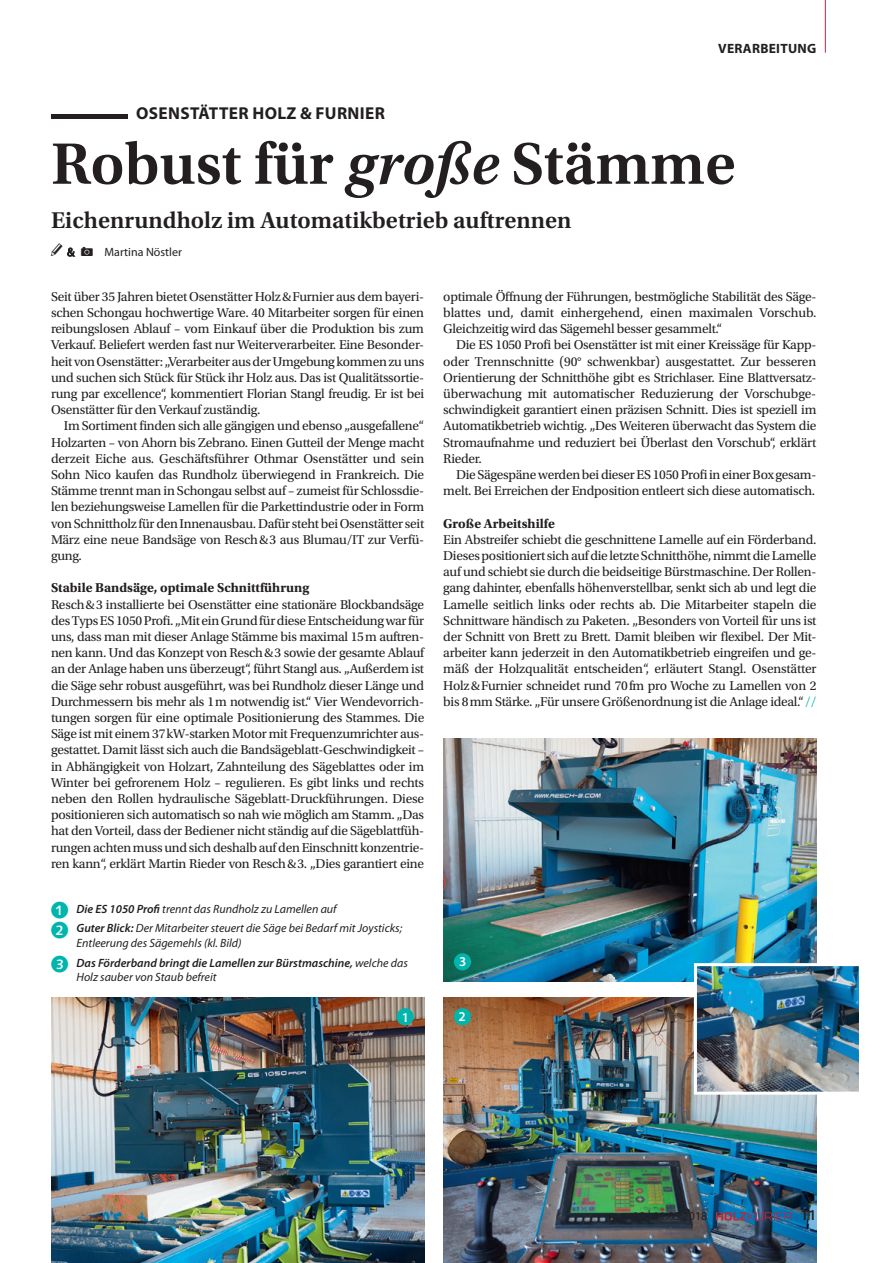
<style>
.page{position:relative;width:893px;height:1263px;background:#fff}
.page>*{position:absolute;margin:0;border:0;box-sizing:border-box;transform-origin:0 0}
.t1{font:600 61.5px "Utopia Std";color:#231f20}
.t2{font:600 24px "Utopia Std";color:#231f20}
.t3{font:700 17.25px "Myriad Pro";letter-spacing:.02em;color:#231f20}
.t4{font:600 15px "Myriad Pro";color:#231f20}
.t5{font:13.5px/16.2px "Utopia Std";letter-spacing:-.02em;color:#231f20;text-align:justify}
.t6{font:700 13.5px "Utopia Std";color:#231f20}
.t7{font:700 13.5px "Myriad Pro";color:#231f20}
.t8{font:600 13.5px "Myriad Pro";color:#fff}
.t9{font:italic 12px/20px "Myriad Pro";color:#231f20}
.t10{font:italic 600 12px/20px "Myriad Pro";color:#231f20}
.t11{font:12px "Myriad Pro";color:#231f20}
.s1{font-style:italic}
.s2{color:#00b5ac}
.s3{font-family:"Galileo Press Callout";font-style:normal;font-size:17.25px;color:#00b5ac}
.s4{font-weight:600}
.s5{font-weight:400}
.s6{font-family:"Galileo Press Callout";font-weight:400;font-style:normal;font-size:17.25px;color:#00b5ac}
</style>
<div class="page">
<img style="left:51px;top:997px;width:373px;height:266px">
<img style="left:443px;top:997px;width:373px;height:266px">
<img style="left:443px;top:738px;width:373px;height:243px">
<div style="left:454px;top:1008px;width:17px;height:17px;background:#00b5ac;border-radius:50%"></div>
<div style="left:396px;top:1008px;width:18px;height:17px;background:#00b5ac;border-radius:50%"></div>
<div style="left:454px;top:953px;width:17px;height:17px;background:#00b5ac;border-radius:50%"></div>
<img style="left:692px;top:962px;width:167px;height:134px">
<svg style="left:716px;top:1212px;width:76px;height:8px"></svg>
<hr style="left:825px;top:0;width:1px;height:53px;background:#bf263a">
<svg style="left:67px;top:247px;width:8px;height:10px"></svg>
<p class="t7" style="left:718px;top:39px;width:18px">VERARBEITUNG</p>
<p class="t3" style="left:136px;top:102px;width:250px">OSENSTÄTTER HOLZ &amp; FURNIER</p>
<h1 class="t1" style="left:51px;top:129px;width:686px">Robust für <span class="s1">große</span> Stämme</h1>
<h2 class="t2" style="left:51px;top:206px;width:522px">Eichenrundholz im Automatikbetrieb auftrennen</h2>
<p class="t11" style="left:67px;top:245px;width:9px">&amp;</p>
<p class="t11" style="left:105px;top:245px;width:79px">Martina Nöstler</p>
<p class="t5" style="left:51px;top:288px;width:375px">Seit über 35 Jahren bietet Osenstätter Holz&amp;Furnier aus dem bayeri&shy;schen Schongau hochwertige Ware. 40 Mitarbeiter sorgen für einen reibungslosen Ablauf – vom Einkauf über die Produktion bis zum Verkauf. Beliefert werden fast nur Weiterverarbeiter. Eine Besonder&shy;heit von Osenstätter: „Verarbeiter aus der Umgebung kommen zu uns und suchen sich Stück für Stück ihr Holz aus. Das ist Qualitätssortie&shy;rung par excellence“, kommentiert Florian Stangl freudig. Er ist bei Osenstätter für den Verkauf zuständig.</p>
<p class="t5" style="left:51px;top:418px;width:375px;text-indent:13px">Im Sortiment finden sich alle gängigen und ebenso „ausgefallene“ Holzarten – von Ahorn bis Zebrano. Einen Gutteil der Menge macht derzeit Eiche aus. Geschäftsführer Othmar Osenstätter und sein Sohn Nico kaufen das Rundholz überwiegend in Frankreich. Die Stämme trennt man in Schongau selbst auf – zumeist für Schlossdie&shy;len beziehungsweise Lamellen für die Parkettindustrie oder in Form von Schnittholz für den Innenausbau. Dafür steht bei Osenstätter seit März eine neue Bandsäge von Resch&amp;3 aus Blumau/IT zur Verfü&shy;gung.</p>
<p class="t6" style="left:51px;top:580px;width:260px">Stabile Bandsäge, optimale Schnittführung</p>
<p class="t5" style="left:51px;top:596px;width:375px">Resch&amp;3 installierte bei Osenstätter eine stationäre Blockbandsäge des Typs ES 1050 Profi. „Mit ein Grund für diese Entscheidung war für uns, dass man mit dieser Anlage Stämme bis maximal 15m auftren&shy;nen kann. Und das Konzept von Resch&amp;3 sowie der gesamte Ablauf an der Anlage haben uns überzeugt“, führt Stangl aus. „Außerdem ist die Säge sehr robust ausgeführt, was bei Rundholz dieser Länge und Durchmessern bis mehr als 1m notwendig ist.“ Vier Wendevorrich&shy;tungen sorgen für eine optimale Positionierung des Stammes. Die Säge ist mit einem 37kW-starken Motor mit Frequenzumrichter aus&shy;gestattet. Damit lässt sich auch die Bandsägeblatt-Geschwindigkeit – in Abhängigkeit von Holzart, Zahnteilung des Sägeblattes oder im Winter bei gefrorenem Holz – regulieren. Es gibt links und rechts neben den Rollen hydraulische Sägeblatt-Druckführungen. Diese positionieren sich automatisch so nah wie möglich am Stamm. „Das hat den Vorteil, dass der Bediener nicht ständig auf die Sägeblattfüh&shy;rungen achten muss und sich deshalb auf den Einschnitt konzentrie&shy;ren kann“, erklärt Martin Rieder von Resch&amp;3. „Dies garantiert eine</p>
<p class="t5" style="left:443px;top:288px;width:375px">optimale Öffnung der Führungen, bestmögliche Stabilität des Säge&shy;blattes und, damit einhergehend, einen maximalen Vorschub.<br>Gleichzeitig wird das Sägemehl besser gesammelt.“</p>
<p class="t5" style="left:443px;top:337px;width:375px;text-indent:13px">Die ES 1050 Profi bei Osenstätter ist mit einer Kreissäge für Kapp&shy;oder Trennschnitte (90° schwenkbar) ausgestattet. Zur besseren Orientierung der Schnitthöhe gibt es Strichlaser. Eine Blattversatz&shy;überwachung mit automatischer Reduzierung der Vorschubge&shy;schwindigkeit garantiert einen präzisen Schnitt. Dies ist speziell im Automatikbetrieb wichtig. „Des Weiteren überwacht das System die Stromaufnahme und reduziert bei Überlast den Vorschub“, erklärt Rieder.</p>
<p class="t5" style="left:443px;top:467px;width:375px;text-align:right">Die Sägespäne werden bei dieser ES 1050 Profi in einer Box gesam&shy;melt. Bei Erreichen der Endposition entleert sich diese automatisch.</p>
<p class="t6" style="left:443px;top:515px;width:113px">Große Arbeitshilfe</p>
<p class="t5" style="left:443px;top:531px;width:375px">Ein Abstreifer schiebt die geschnittene Lamelle auf ein Förderband.<br>Dieses positioniert sich auf die letzte Schnitthöhe, nimmt die Lamelle auf und schiebt sie durch die beidseitige Bürstmaschine. Der Rollen&shy;gang dahinter, ebenfalls höhenverstellbar, senkt sich ab und legt die Lamelle seitlich links oder rechts ab. Die Mitarbeiter stapeln die Schnittware händisch zu Paketen. „Besonders von Vorteil für uns ist der Schnitt von Brett zu Brett. Damit bleiben wir flexibel. Der Mit&shy;arbeiter kann jederzeit in den Automatikbetrieb eingreifen und ge&shy;mäß der Holzqualität entscheiden“, erläutert Stangl. Osenstätter Holz&amp;Furnier schneidet rund 70fm pro Woche zu Lamellen von 2 bis 8mm Stärke. „Für unsere Größenordnung ist die Anlage ideal.“<span class="s2">//</span></p>
<p class="t9" style="left:51px;top:898px;width:353px"><span class="s3">1</span> <span class="s4">Die ES 1050 Profi</span> trennt das Rundholz zu Lamellen auf<br><span class="s3">2</span> <span class="s4">Guter Blick:</span> Der Mitarbeiter steuert die Säge bei Bedarf mit Joysticks;</p>
<p class="t10" style="left:51px;top:932px;width:358px;text-indent:26px"><span class="s5">Entleerung des Sägemehls (kl. Bild)<br></span><span class="s6">3</span> Das Förderband bringt die Lamellen zur Bürstmaschine, <span class="s5">welche das</span></p>
<p class="t9" style="left:77px;top:967px;width:142px">Holz sauber von Staub befreit</p>
<p class="t8" style="left:402px;top:1008px;width:9px">1</p>
<p class="t8" style="left:459px;top:1008px;width:9px">2</p>
<p class="t8" style="left:459px;top:953px;width:9px">3</p>
<p class="t11" style="left:633px;top:1209px;width:76px">19 | 11.05.2018</p>
<p class="t4" style="left:800px;top:1206px;width:18px">11</p>
</div>
